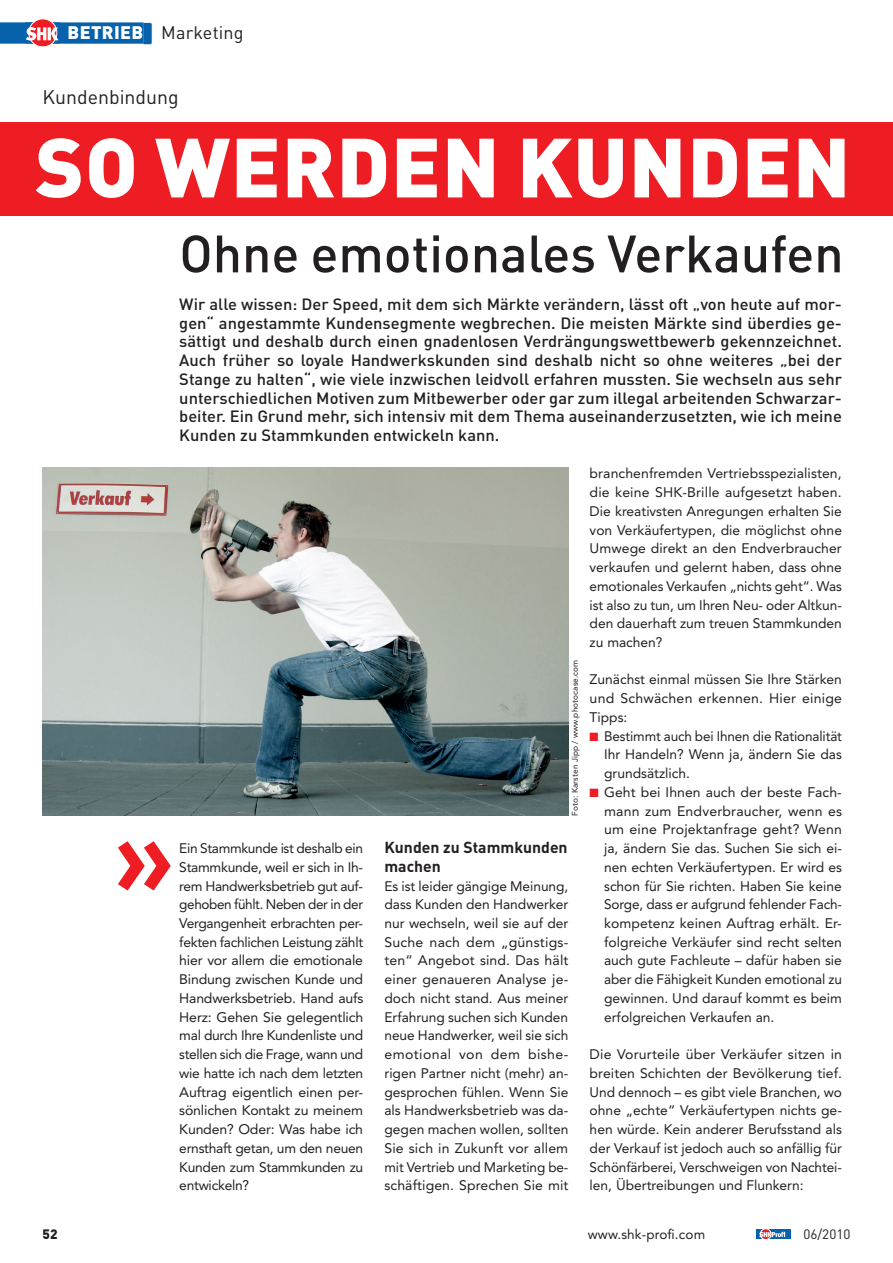
<style>
.page{position:relative;width:893px;height:1263px;background:#fff}
.page>*{position:absolute;margin:0;border:0;box-sizing:border-box;transform-origin:0 0}
.t1{font:900 82.5px "DIN Pro";letter-spacing:.01em;color:#fff}
.t2{font:500 51.75px "DIN Pro";color:#231f20}
.t3{font:19.5px "DIN Pro";color:#231f20}
.t4{font:18px "DIN Pro";letter-spacing:.01em;color:#231f20}
.t5{font:500 16.2px/18.8px "DIN Pro";color:#231f20;text-align:justify}
.t6{font:700 15.75px/18.8px "DIN Pro";color:#231f20}
.t7{font:13.8px/18.8px "Avenir LT Std";color:#231f20;text-align:justify}
.t8{font:13.5px "Avenir LT Std";letter-spacing:.01em;color:#231f20}
.t9{font:13.5px "DIN Pro";color:#231f20}
.t10{font:900 13.5px "DIN Pro";color:#231f20}
.t11{font:8.25px "Avenir LT Std";letter-spacing:.01em;color:#231f20}
.s1{font-weight:900;color:#fff}
.s2{font-family:"Abschluesse";font-size:21.3px;color:#0762ab}
.s3{color:#ee1d23}
</style>
<div class="page">
<div style="left:38px;top:22px;width:105px;height:22px;background:#0762ab"></div>
<svg style="left:29px;top:19px;width:28px;height:28px"></svg>
<div style="left:28px;top:18px;width:29px;height:29px;border:1px solid #fff;border-radius:50%"></div>
<svg style="left:0;top:22px;width:59px;height:22px"></svg>
<div style="left:756px;top:1229px;width:35px;height:10px;background:#0762ab"></div>
<svg style="left:760px;top:1229px;width:11px;height:10px"></svg>
<div style="left:760px;top:1228px;width:11px;height:12px;border:1px solid #fff;border-radius:50%"></div>
<svg style="left:759px;top:1232px;width:29px;height:5px"></svg>
<img style="left:43px;top:468px;width:525px;height:348px">
<div style="left:0;top:122px;width:893px;height:94px;background:#ee1d23"></div>
<svg style="left:118px;top:841px;width:53px;height:49px"></svg>
<h3 class="t4" style="left:68px;top:21px;width:178px"><span class="s1">BETRIEB</span><span class="s2">C</span>Marketing</h3>
<h3 class="t3" style="left:43px;top:83px;width:138px">Kundenbindung</h3>
<h1 class="t1" style="left:35px;top:112px;width:817px">SO WERDEN KUNDEN</h1>
<h2 class="t2" style="left:179px;top:218px;width:666px">Ohne emotionales Verkaufen</h2>
<p class="t5" style="left:179px;top:294px;width:664px">Wir alle wissen: Der Speed, mit dem sich Märkte verändern, lässt oft „von heute auf mor&shy;gen“ angestammte Kundensegmente wegbrechen. Die meisten Märkte sind überdies ge&shy;sättigt und deshalb durch einen gnadenlosen Verdrängungswettbewerb gekennzeichnet.<br>Auch früher so loyale Handwerkskunden sind deshalb nicht so ohne weiteres „bei der Stange zu halten“, wie viele inzwischen leidvoll erfahren mussten. Sie wechseln aus sehr unterschiedlichen Motiven zum Mitbewerber oder gar zum illegal arbeitenden Schwarzar&shy;beiter. Ein Grund mehr, sich intensiv mit dem Thema auseinanderzusetzten, wie ich meine Kunden zu Stammkunden entwickeln kann.</p>
<p class="t11" style="left:570px;top:816px;width:157px;rotate:-90deg">Foto: Karsten Jipp / www.photocase.com</p>
<p class="t7" style="left:179px;top:839px;width:185px">Ein Stammkunde ist deshalb ein Stammkunde, weil er sich in Ih&shy;rem Handwerksbetrieb gut auf&shy;gehoben fühlt. Neben der in der Vergangenheit erbrachten per&shy;fekten fachlichen Leistung zählt hier vor allem die emotionale Bindung zwischen Kunde und Handwerksbetrieb. Hand aufs Herz: Gehen Sie gelegentlich mal durch Ihre Kundenliste und stellen sich die Frage, wann und wie hatte ich nach dem letzten Auftrag eigentlich einen per&shy;sönlichen Kontakt zu meinem Kunden? Oder: Was habe ich ernsthaft getan, um den neuen Kunden zum Stammkunden zu entwickeln?</p>
<p class="t6" style="left:384px;top:837px;width:185px">Kunden zu Stammkunden machen</p>
<p class="t7" style="left:384px;top:876px;width:186px">Es ist leider gängige Meinung, dass Kunden den Handwerker nur wechseln, weil sie auf der Suche nach dem „günstigs&shy;ten“ Angebot sind. Das hält einer genaueren Analyse je&shy;doch nicht stand. Aus meiner Erfahrung suchen sich Kunden neue Handwerker, weil sie sich emotional von dem bishe&shy;rigen Partner nicht (mehr) an&shy;gesprochen fühlen. Wenn Sie als Handwerksbetrieb was da&shy;gegen machen wollen, sollten Sie sich in Zukunft vor allem mit Vertrieb und Marketing be&shy;schäftigen. Sprechen Sie mit</p>
<p class="t7" style="left:590px;top:464px;width:254px">branchenfremden Vertriebsspezialisten, die keine SHK-Brille aufgesetzt haben.<br>Die kreativsten Anregungen erhalten Sie von Verkäufertypen, die möglichst ohne Umwege direkt an den Endverbraucher verkaufen und gelernt haben, dass ohne emotionales Verkaufen „nichts geht“. Was ist also zu tun, um Ihren Neu- oder Altkun&shy;den dauerhaft zum treuen Stammkunden zu machen?</p>
<p class="t7" style="left:590px;top:670px;width:254px">Zunächst einmal müssen Sie Ihre Stärken und Schwächen erkennen. Hier einige Tipps:</p>
<p class="t7" style="left:604px;top:727px;width:239px;text-indent:-14px"><span class="s3">■</span> Bestimmt auch bei Ihnen die Rationalität Ihr Handeln? Wenn ja, ändern Sie das grundsätzlich.</p>
<p class="t7" style="left:604px;top:783px;width:239px;text-indent:-14px"><span class="s3">■</span> Geht bei Ihnen auch der beste Fach&shy;mann zum Endverbraucher, wenn es um eine Projektanfrage geht? Wenn ja, ändern Sie das. Suchen Sie sich ei&shy;nen echten Verkäufertypen. Er wird es schon für Sie richten. Haben Sie keine Sorge, dass er aufgrund fehlender Fach&shy;kompetenz keinen Auftrag erhält. Er&shy;folgreiche Verkäufer sind recht selten auch gute Fachleute – dafür haben sie aber die Fähigkeit Kunden emotional zu gewinnen. Und darauf kommt es beim erfolgreichen Verkaufen an.</p>
<p class="t7" style="left:590px;top:1045px;width:254px">Die Vorurteile über Verkäufer sitzen in breiten Schichten der Bevölkerung tief.<br>Und dennoch – es gibt viele Branchen, wo ohne „echte“ Verkäufertypen nichts ge&shy;hen würde. Kein anderer Berufsstand als der Verkauf ist jedoch auch so anfällig für Schönfärberei, Verschweigen von Nachtei&shy;len, Übertreibungen und Flunkern:</p>
<p class="t10" style="left:43px;top:1225px;width:17px">52</p>
<p class="t9" style="left:803px;top:1225px;width:49px">06/2010</p>
<p class="t8" style="left:588px;top:1226px;width:119px">www.shk-profi.com</p>
</div>
